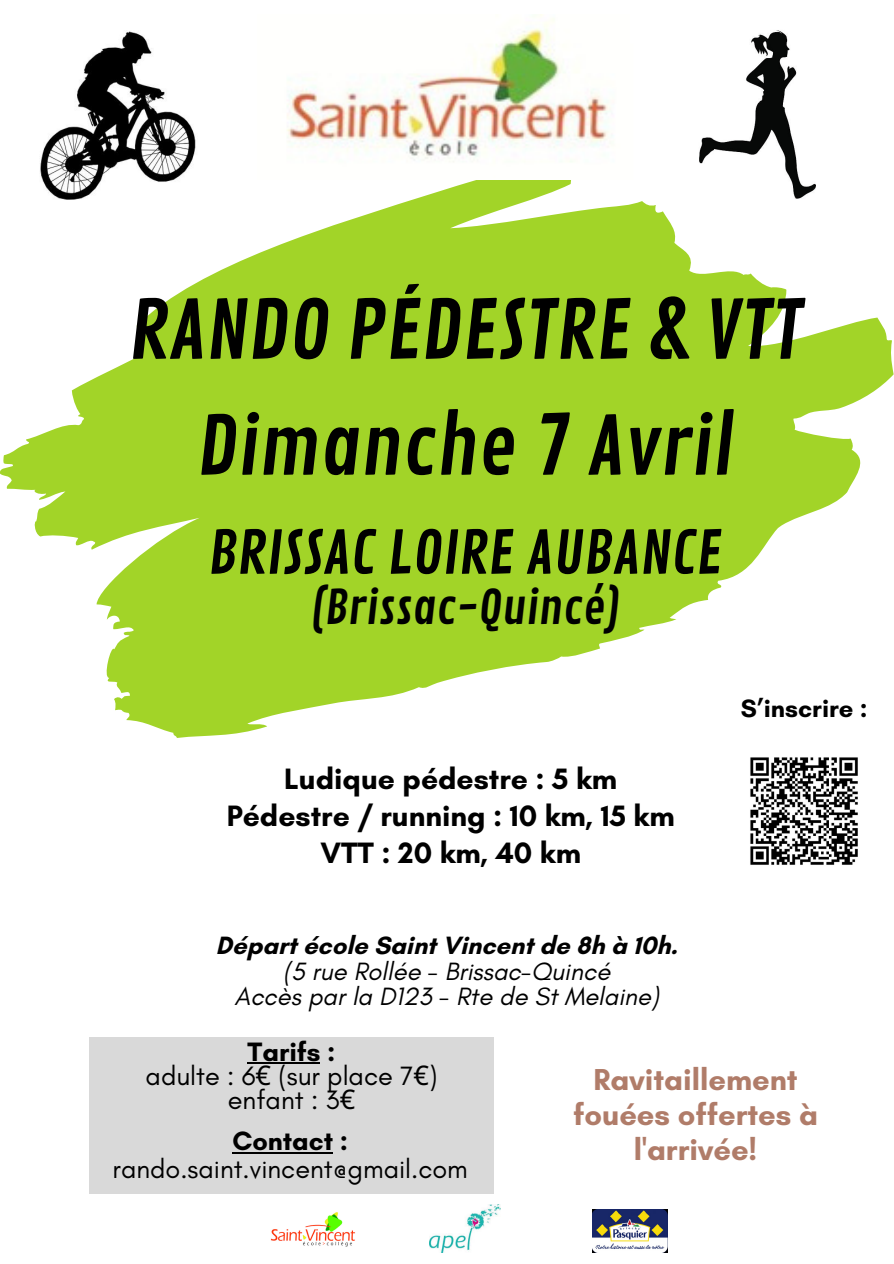
<style>
.page{position:relative;width:894px;height:1264px;background:#fff}
.page>*{position:absolute;margin:0;border:0;box-sizing:border-box;transform-origin:0 0}
.t1{font:79.5px/115.8px "Contrail One";color:#000;text-align:center}
.t2{font:58.5px "Contrail One";color:#000}
.t3{font:46.5px "Contrail One";color:#000}
.t4{font:700 30.9px/34.7px "Glacial Indifference";color:#b07c69;text-align:center}
.t5{font:700 30px/37.2px "Glacial Indifference";color:#000;text-align:center}
.t6{font:27.15px "Glacial Indifference";color:#000}
.t7{font:700 27.15px "Glacial Indifference";color:#000}
.t8{font:27px "Glacial Indifference";color:#000}
.t9{font:700 27px "Glacial Indifference";color:#000}
.t10{font:700 25.65px "Glacial Indifference";color:#000}
.t11{font:italic 25.5px "Glacial Indifference";color:#000}
.t12{font:700 25.5px "Glacial Indifference";color:#000}
.s1{font-family:"Noto Sans"}
</style>
<div class="page">
<div style="left:89px;top:1037px;width:404px;height:157px;background:#d9d9d9"></div>
<img style="left:40px;top:31px;width:156px;height:132px">
<img style="left:699px;top:30px;width:98px;height:133px">
<svg style="left:0;top:163px;width:893px;height:575px;fill:#a2d428"></svg>
<img style="left:270px;top:1212px;width:85px;height:35px">
<img style="left:429px;top:1204px;width:71px;height:48px">
<img style="left:592px;top:1209px;width:75px;height:43px">
<img style="left:258px;top:14px;width:378px;height:166px">
<hr style="left:247px;top:1062px;width:73px;height:2px;background:#000">
<hr style="left:232px;top:1151px;width:101px;height:2px;background:#000">
<img style="left:750px;top:757px;width:108px;height:108px">
<h1 class="t1" style="left:129px;top:275px;width:674px">RANDO PÉDESTRE &amp; VTT<br>Dimanche 7 Avril</h1>
<h2 class="t2" style="left:208px;top:518px;width:515px">BRISSAC LOIRE AUBANCE</h2>
<h3 class="t3" style="left:309px;top:580px;width:314px">(Brissac-Quincé)</h3>
<p class="t5" style="left:226px;top:760px;width:449px">Ludique pédestre : 5 km<br>Pédestre / running : 10 km, 15 km<br>VTT : 20 km, 40 km</p>
<p class="t10" style="left:740px;top:693px;width:128px">S’inscrire :</p>
<p class="t12" style="left:216px;top:929px;width:463px">Départ école Saint Vincent de 8h à 10h.</p>
<p class="t11" style="left:283px;top:955px;width:328px">(5 rue Rollée - Brissac-Quincé</p>
<p class="t11" style="left:234px;top:981px;width:426px">Accès par la D123 - Rte de St Melaine)</p>
<p class="t7" style="left:247px;top:1035px;width:89px">Tarifs :</p>
<p class="t6" style="left:145px;top:1059px;width:293px">adulte : 6<span class="s1">€</span> (sur place 7<span class="s1">€</span>)</p>
<p class="t6" style="left:228px;top:1083px;width:129px">enfant : 3<span class="s1">€</span></p>
<p class="t9" style="left:232px;top:1124px;width:117px">Contact :</p>
<p class="t8" style="left:113px;top:1152px;width:356px">rando.saint.vincent@gmail.com</p>
<p class="t4" style="left:573px;top:1062px;width:246px">Ravitaillement fouées offertes à l'arrivée!</p>
</div>
